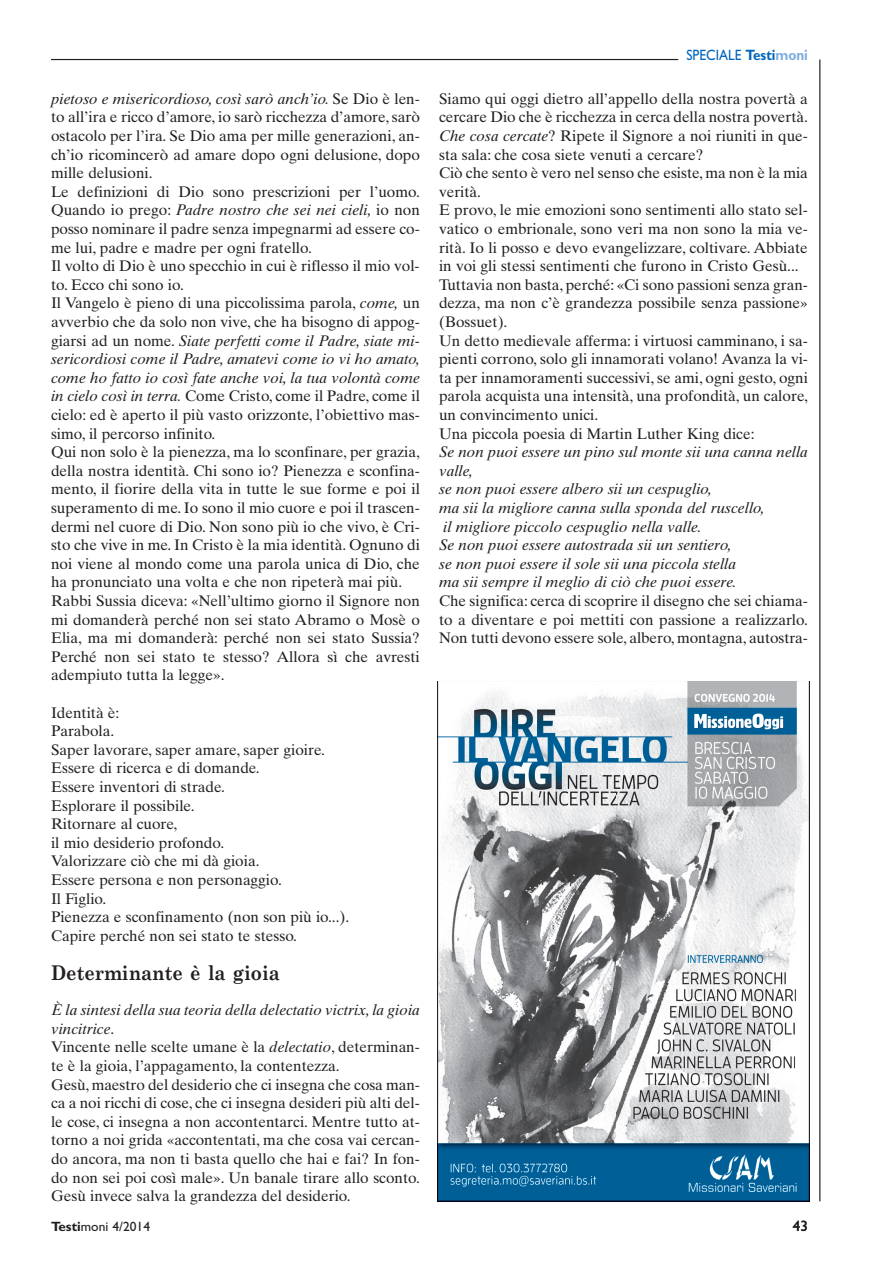
<style>
.page{position:relative;width:893px;height:1263px;background:#fff}
.page>*{position:absolute;margin:0;border:0;box-sizing:border-box;transform-origin:0 0}
.t1{font:700 20.25px "Century Schoolbook";color:#231f20;scale:.9 1}
.t2{font:15.3px/18.6px "Times Ten";color:#231f20}
.t3{font:italic 15.3px/18.6px "Times Ten";color:#231f20}
.t4{font:15px "Gill Sans";color:#0065bd;scale:.9 1}
.t5{font:15px "Gill Sans";color:#231f20}
.t6{font:13.5px "Gill Sans";color:#231f20}
.s1{font-weight:700}
.s2{font-weight:700;color:#7aacdc}
.s3{font-style:italic}
</style>
<div class="page">
<hr style="left:819px;top:60px;width:1px;height:1141px;background:#231f20">
<hr style="left:51px;top:59px;width:627px;height:1px;background:#231f20">
<img style="left:438px;top:681px;width:371px;height:520px">
<p class="t4" style="left:686px;top:50px;width:137px">SPECIALE <span class="s1">Testi</span><span class="s2">moni</span></p>
<p class="t2" style="left:439px;top:91px;width:370px">Siamo qui oggi dietro all’appello della nostra povertà a cercare Dio che è ricchezza in cerca della nostra povertà.<br><span class="s3">Che cosa cercate</span>? Ripete il Signore a noi riuniti in que&shy;sta sala: che cosa siete venuti a cercare?<br>Ciò che sento è vero nel senso che esiste, ma non è la mia verità.<br>E provo, le mie emozioni sono sentimenti allo stato sel&shy;vatico o embrionale, sono veri ma non sono la mia ve&shy;rità. Io li posso e devo evangelizzare, coltivare. Abbiate in voi gli stessi sentimenti che furono in Cristo Gesù...<br>Tuttavia non basta, perché: «Ci sono passioni senza gran&shy;dezza, ma non c’è grandezza possibile senza passione» (Bossuet).<br>Un detto medievale afferma: i virtuosi camminano, i sa&shy;pienti corrono, solo gli innamorati volano! Avanza la vi&shy;ta per innamoramenti successivi, se ami, ogni gesto, ogni parola acquista una intensità, una profondità, un calore, un convincimento unici.<br>Una piccola poesia di Martin Luther King dice:</p>
<p class="t3" style="left:439px;top:444px;width:370px">Se non puoi essere un pino sul monte sii una canna nella valle,<br>se non puoi essere albero sii un cespuglio,<br>ma sii la migliore canna sulla sponda del ruscello,<br>il migliore piccolo cespuglio nella valle.<br>Se non puoi essere autostrada sii un sentiero,<br>se non puoi essere il sole sii una piccola stella<br>ma sii sempre il meglio di ciò che puoi essere.</p>
<p class="t2" style="left:439px;top:593px;width:370px;text-align:justify">Che significa: cerca di scoprire il disegno che sei chiama&shy;to a diventare e poi mettiti con passione a realizzarlo.<br>Non tutti devono essere sole, albero, montagna, autostra-</p>
<p class="t2" style="left:51px;top:91px;width:370px"><span class="s3">pietoso e misericordioso, così sarò anch’io.</span> Se Dio è len&shy;to all’ira e ricco d’amore, io sarò ricchezza d’amore, sarò ostacolo per l’ira. Se Dio ama per mille generazioni, an&shy;ch’io ricomincerò ad amare dopo ogni delusione, dopo mille delusioni.<br>Le definizioni di Dio sono prescrizioni per l’uomo.<br>Quando io prego: <span class="s3">Padre nostro che sei nei cieli,</span> io non posso nominare il padre senza impegnarmi ad essere co&shy;me lui, padre e madre per ogni fratello.<br>Il volto di Dio è uno specchio in cui è riflesso il mio vol&shy;to. Ecco chi sono io.<br>Il Vangelo è pieno di una piccolissima parola, <span class="s3">come,</span> un avverbio che da solo non vive, che ha bisogno di appog&shy;giarsi ad un nome. <span class="s3">Siate perfetti come il Padre, siate mi&shy;sericordiosi come il Padre, amatevi come io vi ho amato, come ho fatto io così fate anche voi, la tua volontà come in cielo così in terra.</span> Come Cristo, come il Padre, come il cielo: ed è aperto il più vasto orizzonte, l’obiettivo mas&shy;simo, il percorso infinito.<br>Qui non solo è la pienezza, ma lo sconfinare, per grazia, della nostra identità. Chi sono io? Pienezza e sconfina&shy;mento, il fiorire della vita in tutte le sue forme e poi il superamento di me. Io sono il mio cuore e poi il trascen&shy;dermi nel cuore di Dio. Non sono più io che vivo, è Cri&shy;sto che vive in me. In Cristo è la mia identità. Ognuno di noi viene al mondo come una parola unica di Dio, che ha pronunciato una volta e che non ripeterà mai più.<br>Rabbi Sussia diceva: «Nell’ultimo giorno il Signore non mi domanderà perché non sei stato Abramo o Mosè o Elia, ma mi domanderà: perché non sei stato Sussia?<br>Perché non sei stato te stesso? Allora sì che avresti adempiuto tutta la legge».</p>
<p class="t2" style="left:51px;top:705px;width:300px">Identità è:<br>Parabola.<br>Saper lavorare, saper amare, saper gioire.<br>Essere di ricerca e di domande.<br>Essere inventori di strade.<br>Esplorare il possibile.<br>Ritornare al cuore,<br>il mio desiderio profondo.<br>Valorizzare ciò che mi dà gioia.<br>Essere persona e non personaggio.<br>Il Figlio.<br>Pienezza e sconfinamento (non son più io...).<br>Capire perché non sei stato te stesso.</p>
<h1 class="t1" style="left:51px;top:965px;width:256px">Determinante è la gioia</h1>
<p class="t2" style="left:51px;top:1002px;width:370px"><span class="s3">È la sintesi della sua teoria della delectatio victrix, la gioia vincitrice</span>.<br>Vincente nelle scelte umane è la <span class="s3">delectatio</span>, determinan&shy;te è la gioia, l’appagamento, la contentezza.<br>Gesù, maestro del desiderio che ci insegna che cosa man&shy;ca a noi ricchi di cose, che ci insegna desideri più alti del&shy;le cose, ci insegna a non accontentarci. Mentre tutto at&shy;torno a noi grida «accontentati, ma che cosa vai cercan&shy;do ancora, ma non ti basta quello che hai e fai? In fon&shy;do non sei poi così male». Un banale tirare allo sconto.<br>Gesù invece salva la grandezza del desiderio.</p>
<p class="t6" style="left:51px;top:1222px;width:101px"><span class="s1">Testi</span>moni 4/2014</p>
<p class="t5" style="left:793px;top:1221px;width:16px">43</p>
</div>
